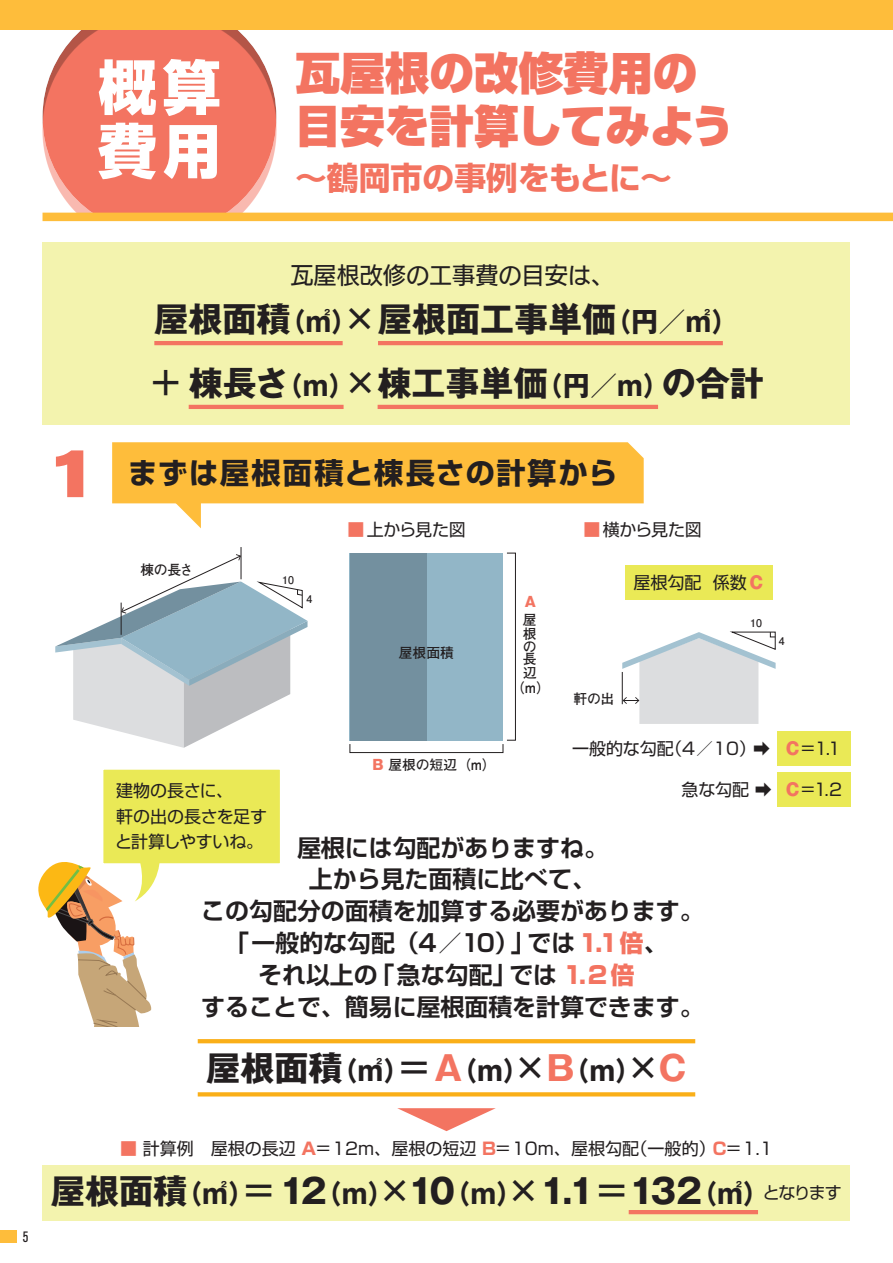
<style>
.page{position:relative;width:893px;height:1263px;background:#fff}
.page>*{position:absolute;margin:0;border:0;box-sizing:border-box;transform-origin:0 0}
.t1{font:700 expanded 68.85px "Akzidenz Grotesk BE";color:#f37461}
.t2{font:800 58.5px/63.8px "Shin Go Pr 6 N";color:#fff}
.t3{font:900 44.7px/53.1px "Shin Go Pr 6 N";color:#f37461}
.t4{font:700 34.05px/63.8px "Gothic MB101 Pr 6";color:#231f20}
.t5{font:700 31.95px "Shin Go Pr 6 N";color:#f37461}
.t6{font:700 29.25px "Shin Go Pr 6 N";letter-spacing:.05em;color:#231f20}
.t7{font:700 27.15px "Gothic MB101 Pr 6";color:#231f20}
.t8{font:700 23.85px/32px "Shin Go Pr 6 N De";color:#231f20;text-align:center}
.t9{font:23.1px "UD Kakugo Large Pro M";color:#231f20}
.t10{font:16.95px/25.5px "Shin Go Pr 6 N";color:#231f20}
.t11{font:condensed 14.85px "Akzidenz Grotesk BE";color:#231f20}
.t12{font:700 13.8px/13.6px "Futo Go B101 Pr 6 N";letter-spacing:-.02em;color:#231f20;text-align:center}
.t13{font:800 13.8px "Gothic MB101 Pr 6 N";color:#f37461}
.t14{font:700 10.65px "Futo Go B101 Pr 6 N";color:#231f20}
.s1{font-size:27.15px}
.s2{font-family:"Gothic MB101 Pr 6 N";font-weight:500}
.s3{color:#f37461}
.s4{font-family:"Gothic MB101 Pr 6 N";font-weight:800;color:#f37461}
.s5{font-family:"Shin Go Pr 6 N";font-weight:800;color:#f37461}
.s6{font-size:34.05px}
.s7{font-family:"Gothic MB101 Pr 6 N";font-weight:500;font-size:34.05px}
.s8{font-size:34.05px;color:#f37461}
.s9{font-weight:700;color:#f37461}
.s10{font-family:"Shin Go Pr 6 N";font-weight:400;font-size:16.95px}
</style>
<div class="page">
<div style="left:350px;top:553px;width:153px;height:187px;background:#92b6c7"></div>
<div style="left:350px;top:553px;width:76px;height:187px;background:#73909f"></div>
<svg style="left:426px;top:569px;width:1px;height:155px"></svg>
<div style="left:506px;top:553px;width:10px;height:188px;border:1px solid #231f20"></div>
<div style="left:349px;top:744px;width:154px;height:9px;border:1px solid #231f20"></div>
<hr style="left:241px;top:547px;width:1px;height:32px;background:#231f20">
<svg style="left:55px;top:554px;width:253px;height:194px"></svg>
<svg style="left:622px;top:631px;width:154px;height:93px"></svg>
<div style="left:42px;top:0;width:237px;height:234px;background:#231f20;opacity:.3"></div>
<div style="left:43px;top:1165px;width:807px;height:55px;background:#f3f3ae"></div>
<hr style="left:629px;top:1210px;width:129px;height:4px;background:#f37461">
<svg style="left:112px;top:442px;width:532px;height:86px"></svg>
<div style="left:625px;top:565px;width:148px;height:34px;background:#eae956"></div>
<div style="left:777px;top:731px;width:73px;height:34px;background:#eae956"></div>
<div style="left:777px;top:773px;width:73px;height:34px;background:#eae956"></div>
<svg style="left:397px;top:1108px;width:99px;height:23px"></svg>
<div style="left:0;top:0;width:893px;height:30px;background:#febd3b"></div>
<div style="left:53px;top:213px;width:216px;height:37px;background:#fff"></div>
<div style="left:43px;top:213px;width:850px;height:8px;background:#febd3b"></div>
<div style="left:43px;top:242px;width:807px;height:183px;background:#f3f3ae"></div>
<hr style="left:154px;top:341px;width:189px;height:4px;background:#f37461">
<hr style="left:378px;top:341px;width:345px;height:4px;background:#f37461">
<hr style="left:189px;top:405px;width:155px;height:4px;background:#f37461">
<hr style="left:378px;top:405px;width:280px;height:4px;background:#f37461">
<svg style="left:38px;top:769px;width:242px;height:258px"></svg>
<svg style="left:198px;top:1092px;width:497px;height:4px;background:#fab426"></svg>
<svg style="left:198px;top:1039px;width:497px;height:4px;background:#fab01d"></svg>
<div style="left:0;top:1230px;width:17px;height:13px;background:#febd3b"></div>
<h2 class="t2" style="left:98px;top:55px;width:124px">概算費用</h2>
<h3 class="t3" style="left:295px;top:47px;width:441px">瓦屋根の改修費用の目安を計算してみよう</h3>
<h3 class="t5" style="left:295px;top:152px;width:378px">～鶴岡市の事例をもとに～</h3>
<p class="t11" style="left:23px;top:1228px;width:7px">5</p>
<h1 class="t1" style="left:45px;top:433px;width:60px">1</h1>
<h3 class="t9" style="left:290px;top:256px;width:325px">瓦屋根改修の工事費の目安は、</h3>
<h3 class="t4" style="left:149px;top:287px;width:616px">屋根面積<span class="s1">（㎡）</span><span class="s2">×</span>屋根面工事単価<span class="s1">（円／㎡）</span><span class="s2">＋</span> 棟長さ<span class="s1">（m）</span><span class="s2">×</span>棟工事単価<span class="s1">（円／m）</span>の合計</h3>
<h3 class="t6" style="left:128px;top:450px;width:491px">まずは屋根面積と棟長さの計算から</h3>
<p class="t12" style="left:140px;top:563px;width:54px">棟の長さ</p>
<p class="t14" style="left:282px;top:571px;width:13px">10</p>
<p class="t14" style="left:306px;top:591px;width:7px">4</p>
<p class="t10" style="left:348px;top:515px;width:120px"><span class="s3">■</span>上から見た図</p>
<p class="t10" style="left:584px;top:515px;width:120px"><span class="s3">■</span>横から見た図</p>
<p class="t10" style="left:634px;top:568px;width:131px">屋根勾配 係数<span class="s4">C</span></p>
<p class="t12" style="left:399px;top:645px;width:57px">屋根面積</p>
<p class="t13" style="left:523px;top:590px;width:14px">Ａ</p>
<p class="t12" style="left:511px;top:612px;width:41px">屋<br>根<br>の<br>長<br>辺（m）</p>
<p class="t14" style="left:750px;top:614px;width:13px">10</p>
<p class="t12" style="left:574px;top:692px;width:42px">軒の出</p>
<p class="t14" style="left:779px;top:632px;width:7px">4</p>
<p class="t10" style="left:572px;top:734px;width:270px">一般的な勾配（4／10）➡ <span class="s4">C</span>=1.1</p>
<p class="t10" style="left:681px;top:776px;width:162px">急な勾配 ➡ <span class="s4">C</span>=1.2</p>
<h3 class="t8" style="left:201px;top:830px;width:504px">屋根には勾配がありますね。<br>上から見た面積に比べて、<br>この勾配分の面積を加算する必要があります。「一般的な勾配（4／10）」では<span class="s5">1.1倍</span>、<br>それ以上の「急な勾配」では <span class="s5">1.2倍<br></span>することで、簡易に屋根面積を計算できます。</h3>
<p class="t12" style="left:373px;top:757px;width:125px"><span class="s4">B</span> 屋根の短辺（m）</p>
<p class="t10" style="left:115px;top:777px;width:153px">建物の長さに、<br>軒の出の長さを足すと計算しやすいね。</p>
<h3 class="t7" style="left:206px;top:1048px;width:481px"><span class="s6">屋根面積</span>（㎡）<span class="s7">＝</span><span class="s8">A</span>（ｍ）<span class="s7">×</span><span class="s8">B</span>（ｍ）<span class="s7">×</span><span class="s8">C</span></h3>
<p class="t10" style="left:120px;top:1134px;width:654px"><span class="s3">■</span> 計算例　屋根の長辺 <span class="s9">A</span>＝12m、屋根の短辺 <span class="s9">B</span>＝10m、屋根勾配（一般的）<span class="s9">C</span>＝1.1</p>
<h3 class="t4" style="left:51px;top:1158px;width:792px">屋根面積<span class="s1">（㎡）</span><span class="s2">＝</span> 12<span class="s1">（ｍ）</span><span class="s2">×</span>10<span class="s1">（ｍ）</span><span class="s2">×</span>1.1<span class="s2">＝</span>132<span class="s1">（㎡）</span><span class="s10">となります</span></h3>
</div>
